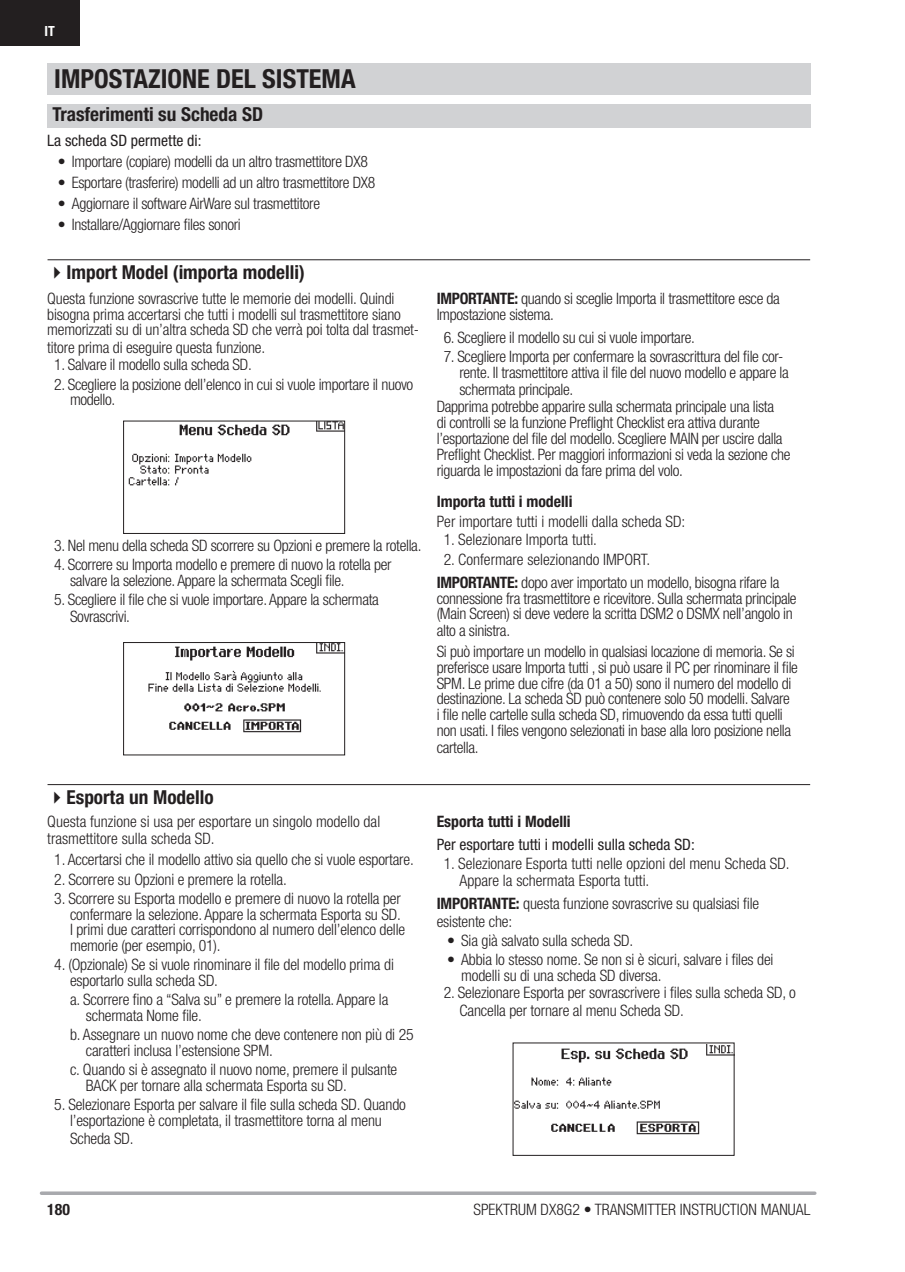
<style>
.page{position:relative;width:905px;height:1272px;background:#fff}
.page>*{position:absolute;margin:0;border:0;box-sizing:border-box;transform-origin:0 0}
.t1{font:700 condensed 26.25px "Helvetica Neue LT Std";color:#231f20}
.t2{font:700 condensed 19.25px "Helvetica Neue LT Std";color:#231f20}
.t3{font:300 condensed 15.75px/15.8px "Helvetica Neue LT Std";letter-spacing:-.02em;color:#231f20}
.t4{font:300 condensed 15.75px/17.5px "Helvetica Neue LT Std";color:#231f20}
.t5{font:condensed 15.75px "Helvetica Neue LT Std";color:#231f20}
.t6{font:700 condensed 15.75px "Helvetica Neue LT Std";color:#231f20}
.t7{font:700 condensed 14px "Helvetica Neue LT Std";color:#fff}
.s1{font-weight:700}
</style>
<div class="page">
<svg style="left:41px;top:1191px;width:773px;height:4px;background:#b2b3b6"></svg>
<div style="left:0;top:0;width:79px;height:45px;background:#231f20"></div>
<div style="left:47px;top:63px;width:763px;height:31px;background:#d1d2d4"></div>
<div style="left:47px;top:104px;width:763px;height:24px;background:#d1d2d4"></div>
<hr style="left:48px;top:259px;width:762px;height:1px;background:#231f20">
<hr style="left:48px;top:784px;width:762px;height:1px;background:#231f20">
<img style="left:128px;top:422px;width:215px;height:64px">
<div style="left:123px;top:420px;width:222px;height:114px;border:1px solid #231f20"></div>
<img style="left:148px;top:644px;width:195px;height:89px">
<div style="left:123px;top:642px;width:222px;height:113px;border:1px solid #231f20"></div>
<img style="left:514px;top:1044px;width:218px;height:91px">
<div style="left:512px;top:1042px;width:222px;height:114px;border:1px solid #231f20"></div>
<p class="t7" style="left:44px;top:23px;width:12px">IT</p>
<h1 class="t1" style="left:54px;top:63px;width:303px">IMPOSTAZIONE DEL SISTEMA</h1>
<p class="t2" style="left:52px;top:103px;width:212px">Trasferimenti su Scheda SD</p>
<p class="t5" style="left:47px;top:132px;width:156px">La scheda SD permette di:</p>
<p class="t3" style="left:58px;top:154px;width:311px">• Importare (copiare) modelli da un altro trasmettitore DX8</p>
<p class="t3" style="left:58px;top:175px;width:319px">• Esportare (trasferire) modelli ad un altro trasmettitore DX8</p>
<p class="t3" style="left:58px;top:196px;width:264px">• Aggiornare il software AirWare sul trasmettitore</p>
<p class="t3" style="left:58px;top:217px;width:184px">• Installare/Aggiornare files sonori</p>
<p class="t2" style="left:47px;top:261px;width:259px">✔Import Model (importa modelli)</p>
<p class="t3" style="left:47px;top:290px;width:373px">Questa funzione sovrascrive tutte le memorie dei modelli. Quindi bisogna prima accertarsi che tutti i modelli sul trasmettitore siano memorizzati su di un’altra scheda SD che verrà poi tolta dal trasmet-</p>
<p class="t3" style="left:47px;top:339px;width:219px">titore prima di eseguire questa funzione.</p>
<p class="t3" style="left:54px;top:357px;width:199px">1. Salvare il modello sulla scheda SD.</p>
<p class="t3" style="left:70px;top:376px;width:345px;text-indent:-16px">2. Scegliere la posizione dell’elenco in cui si vuole importare il nuovo modello.</p>
<p class="t3" style="left:54px;top:537px;width:369px">3. Nel menu della scheda SD scorrere su Opzioni e premere la rotella.</p>
<p class="t3" style="left:70px;top:556px;width:323px;text-indent:-16px">4. Scorrere su Importa modello e premere di nuovo la rotella per salvare la selezione. Appare la schermata Scegli file.</p>
<p class="t3" style="left:70px;top:591px;width:310px;line-height:16.6px;text-indent:-16px">5. Scegliere il file che si vuole importare. Appare la schermata<br>Sovrascrivi.</p>
<p class="t2" style="left:47px;top:785px;width:168px">✔Esporta un Modello</p>
<p class="t4" style="left:47px;top:812px;width:334px">Questa funzione si usa per esportare un singolo modello dal trasmettitore sulla scheda SD.</p>
<p class="t3" style="left:54px;top:852px;width:361px">1. Accertarsi che il modello attivo sia quello che si vuole esportare.</p>
<p class="t3" style="left:54px;top:871px;width:234px">2. Scorrere su Opzioni e premere la rotella.</p>
<p class="t3" style="left:70px;top:890px;width:336px;text-indent:-16px">3. Scorrere su Esporta modello e premere di nuovo la rotella per confermare la selezione. Appare la schermata Esporta su SD.<br>I primi due caratteri corrispondono al numero dell’elenco delle memorie (per esempio, 01).</p>
<p class="t3" style="left:70px;top:957px;width:325px;text-indent:-16px">4. (Opzionale) Se si vuole rinominare il file del modello prima di esportarlo sulla scheda SD.</p>
<p class="t3" style="left:86px;top:992px;width:304px;text-indent:-16px">a. Scorrere fino a “Salva su” e premere la rotella. Appare la schermata Nome file.</p>
<p class="t3" style="left:86px;top:1027px;width:329px;text-indent:-16px">b. Assegnare un nuovo nome che deve contenere non più di 25 caratteri inclusa l’estensione SPM.</p>
<p class="t3" style="left:86px;top:1062px;width:313px;text-indent:-16px">c. Quando si è assegnato il nuovo nome, premere il pulsante<br>BACK per tornare alla schermata Esporta su SD.</p>
<p class="t3" style="left:54px;top:1097px;width:353px;text-align:center">5. Selezionare Esporta per salvare il file sulla scheda SD. Quando l’esportazione è completata, il trasmettitore torna al menu</p>
<p class="t3" style="left:70px;top:1130px;width:65px">Scheda SD.</p>
<p class="t3" style="left:437px;top:290px;width:345px;line-height:16.6px"><span class="s1">IMPORTANTE:</span> quando si sceglie Importa il trasmettitore esce da<br>Impostazione sistema.</p>
<p class="t3" style="left:444px;top:330px;width:253px">6. Scegliere il modello su cui si vuole importare.</p>
<p class="t3" style="left:444px;top:349px;width:341px">7. Scegliere Importa per confermare la sovrascrittura del file cor-</p>
<p class="t3" style="left:459px;top:365px;width:331px">rente. Il trasmettitore attiva il file del nuovo modello e appare la</p>
<p class="t3" style="left:459px;top:381px;width:115px">schermata principale.</p>
<p class="t3" style="left:437px;top:399px;width:339px">Dapprima potrebbe apparire sulla schermata principale una lista</p>
<p class="t3" style="left:437px;top:414px;width:355px">di controlli se la funzione Preflight Checklist era attiva durante l’esportazione del file del modello. Scegliere MAIN per uscire dalla Preflight Checklist. Per maggiori informazioni si veda la sezione che riguarda le impostazioni da fare prima del volo.</p>
<p class="t6" style="left:437px;top:491px;width:137px">Importa tutti i modelli</p>
<p class="t4" style="left:437px;top:512px;width:250px">Per importare tutti i modelli dalla scheda SD:</p>
<p class="t4" style="left:444px;top:530px;width:155px">1. Selezionare Importa tutti.</p>
<p class="t3" style="left:437px;top:548px;width:344px;line-height:22.8px;text-indent:7px">2. Confermare selezionando IMPORT.<br><span class="s1">IMPORTANTE:</span> dopo aver importato un modello, bisogna rifare la</p>
<p class="t3" style="left:437px;top:590px;width:361px;line-height:16.3px">connessione fra trasmettitore e ricevitore. Sulla schermata principale (Main Screen) si deve vedere la scritta DSM2 o DSMX nell’angolo in alto a sinistra.</p>
<p class="t3" style="left:437px;top:643px;width:363px">Si può importare un modello in qualsiasi locazione di memoria. Se si preferisce usare Importa tutti , si può usare il PC per rinominare il file SPM. Le prime due cifre (da 01 a 50) sono il numero del modello di destinazione. La scheda SD può contenere solo 50 modelli. Salvare<br>i file nelle cartelle sulla scheda SD, rimuovendo da essa tutti quelli non usati. I files vengono selezionati in base alla loro posizione nella</p>
<p class="t3" style="left:437px;top:740px;width:43px">cartella.</p>
<p class="t6" style="left:437px;top:812px;width:135px">Esporta tutti i Modelli</p>
<p class="t5" style="left:437px;top:835px;width:259px">Per esportare tutti i modelli sulla scheda SD:</p>
<p class="t4" style="left:459px;top:854px;width:332px;text-indent:-16px">1. Selezionare Esporta tutti nelle opzioni del menu Scheda SD.<br>Appare la schermata Esporta tutti.</p>
<p class="t3" style="left:437px;top:894px;width:324px;line-height:17.5px"><span class="s1">IMPORTANTE:</span> questa funzione sovrascrive su qualsiasi file esistente che:</p>
<p class="t3" style="left:447px;top:932px;width:187px">• Sia già salvato sulla scheda SD.</p>
<p class="t3" style="left:461px;top:951px;width:314px;text-indent:-14px">• Abbia lo stesso nome. Se non si è sicuri, salvare i files dei modelli su di una scheda SD diversa.</p>
<p class="t3" style="left:459px;top:984px;width:338px;line-height:17.5px;text-indent:-16px">2. Selezionare Esporta per sovrascrivere i files sulla scheda SD, o<br>Cancella per tornare al menu Scheda SD.</p>
<p class="t6" style="left:47px;top:1199px;width:24px">180</p>
<p class="t4" style="left:473px;top:1200px;width:338px">SPEKTRUM DX8G2 • TRANSMITTER INSTRUCTION MANUAL</p>
</div>
